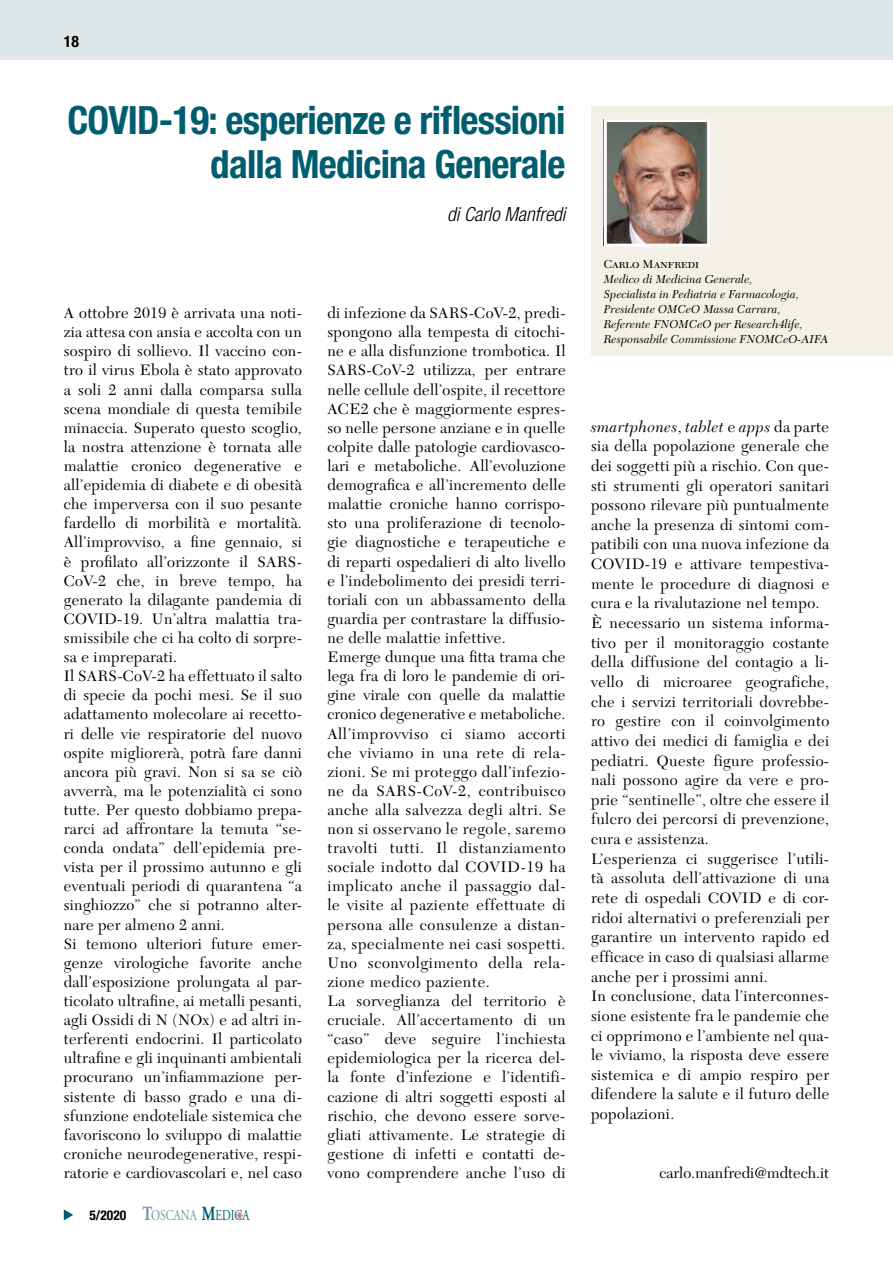
<style>
.page{position:relative;width:893px;height:1263px;background:#fff}
.page>*{position:absolute;margin:0;border:0;box-sizing:border-box;transform-origin:0 0}
.t1{font:700 condensed 39px/43.5px "Helvetica Neue LT Std";letter-spacing:-.02em;color:#005d6f;text-align:right}
.t2{font:italic 300 condensed 19.5px "Helvetica Neue LT Std";color:#000}
.t3{font:15.75px/19px "New Caledonia LT Std";letter-spacing:.02em;color:#000}
.t4{font:700 condensed 13.5px "Helvetica Neue LT Std";color:#000}
.t5{font:italic 12px/15px "New Caledonia LT Std";color:#000}
.t6{font:12px "New Caledonia LT Std";color:#000}
.s1{font-family:"Adobe Garamond Pro";font-stretch:normal;font-size:20.1px;color:#6c97a2}
.s2{font-family:"Adobe Garamond Pro";font-weight:400;font-stretch:normal;font-size:15px;color:#6c97a2}
.s3{font-family:"Adobe Garamond Pro";font-stretch:normal;font-size:20.1px;color:#005d6f}
.s4{font-family:"Adobe Garamond Pro";font-weight:400;font-stretch:normal;font-size:15px;color:#005d6f}
.s5{font-style:italic}
</style>
<div class="page">
<svg style="left:64px;top:1209px;width:9px;height:11px"></svg>
<svg style="left:237px;top:1212px;width:6px;height:6px"></svg>
<div style="left:0;top:0;width:893px;height:60px;background:#dee8e9"></div>
<div style="left:591px;top:106px;width:302px;height:250px;background:#f4f0e8"></div>
<img style="left:608px;top:123px;width:98px;height:120px">
<div style="left:604px;top:119px;width:106px;height:128px;border:3px solid #fff"></div>
<h1 class="t1" style="left:67px;top:98px;width:500px">COVID-19: esperienze e riflessioni dalla Medicina Generale</h1>
<p class="t2" style="left:447px;top:203px;width:120px">di Carlo Manfredi</p>
<p class="t3" style="left:64px;top:304px;width:240px">A ottobre 2019 è arrivata una noti&shy;zia attesa con ansia e accolta con un sospiro di sollievo. Il vaccino con&shy;tro il virus Ebola è stato approvato a soli 2 anni dalla comparsa sulla scena mondiale di questa temibile minaccia. Superato questo scoglio, la nostra attenzione è tornata alle malattie cronico degenerative e all’epidemia di diabete e di obesità che imperversa con il suo pesante fardello di morbilità e mortalità.<br>All’improvviso, a fine gennaio, si è profilato all’orizzonte il SARS-CoV-2 che, in breve tempo, ha generato la dilagante pandemia di COVID-19. Un’altra malattia tra&shy;smissibile che ci ha colto di sorpre&shy;sa e impreparati.<br>Il SARS-CoV-2 ha effettuato il salto di specie da pochi mesi. Se il suo adattamento molecolare ai recetto&shy;ri delle vie respiratorie del nuovo ospite migliorerà, potrà fare danni ancora più gravi. Non si sa se ciò avverrà, ma le potenzialità ci sono tutte. Per questo dobbiamo prepa&shy;rarci ad affrontare la temuta “se&shy;conda ondata” dell’epidemia pre&shy;vista per il prossimo autunno e gli eventuali periodi di quarantena “a singhiozzo” che si potranno alter&shy;nare per almeno 2 anni.<br>Si temono ulteriori future emer&shy;genze virologiche favorite anche dall’esposizione prolungata al par&shy;ticolato ultrafine, ai metalli pesanti, agli Ossidi di N (NOx) e ad altri in&shy;terferenti endocrini. Il particolato ultrafine e gli inquinanti ambientali procurano un’infiammazione per&shy;sistente di basso grado e una di&shy;sfunzione endoteliale sistemica che favoriscono lo sviluppo di malattie croniche neurodegenerative, respi&shy;ratorie e cardiovascolari e, nel caso</p>
<p class="t4" style="left:89px;top:1207px;width:161px">5/2020 <span class="s1">T</span><span class="s2">OSCANA</span> <span class="s3">M</span><span class="s4">EDICA</span></p>
<p class="t3" style="left:327px;top:304px;width:240px">di infezione da SARS-CoV-2, predi&shy;spongono alla tempesta di citochi&shy;ne e alla disfunzione trombotica. Il SARS-CoV-2 utilizza, per entrare nelle cellule dell’ospite, il recettore ACE2 che è maggiormente espres&shy;so nelle persone anziane e in quelle colpite dalle patologie cardiovasco&shy;lari e metaboliche. All’evoluzione demografica e all’incremento delle malattie croniche hanno corrispo&shy;sto una proliferazione di tecnolo&shy;gie diagnostiche e terapeutiche e di reparti ospedalieri di alto livello e l’indebolimento dei presidi terri&shy;toriali con un abbassamento della guardia per contrastare la diffusio&shy;ne delle malattie infettive.<br>Emerge dunque una fitta trama che lega fra di loro le pandemie di ori&shy;gine virale con quelle da malattie cronico degenerative e metaboliche.<br>All’improvviso ci siamo accorti che viviamo in una rete di rela&shy;zioni. Se mi proteggo dall’infezio&shy;ne da SARS-CoV-2, contribuisco anche alla salvezza degli altri. Se non si osservano le regole, saremo travolti tutti. Il distanziamento sociale indotto dal COVID-19 ha implicato anche il passaggio dal&shy;le visite al paziente effettuate di persona alle consulenze a distan&shy;za, specialmente nei casi sospetti.<br>Uno sconvolgimento della rela&shy;zione medico paziente.<br>La sorveglianza del territorio è cruciale. All’accertamento di un “caso” deve seguire l’inchiesta epidemiologica per la ricerca del&shy;la fonte d’infezione e l’identifi&shy;cazione di altri soggetti esposti al rischio, che devono essere sorve&shy;gliati attivamente. Le strategie di gestione di infetti e contatti de&shy;vono comprendere anche l’uso di</p>
<p class="t6" style="left:604px;top:257px;width:97px">Carlo Manfredi</p>
<p class="t5" style="left:604px;top:272px;width:226px">Medico di Medicina Generale,<br>Specialista in Pediatria e Farmacologia, Presidente OMCeO Massa Carrara, Referente FNOMCeO per Research4life, Responsabile Commissione FNOMCeO-AIFA</p>
<p class="t3" style="left:591px;top:417px;width:240px;line-height:19.6px"><span class="s5">smartphones</span>, <span class="s5">tablet</span> e <span class="s5">apps</span> da parte sia della popolazione generale che dei soggetti più a rischio. Con que&shy;sti strumenti gli operatori sanitari possono rilevare più puntualmente anche la presenza di sintomi com&shy;patibili con una nuova infezione da COVID-19 e attivare tempestiva&shy;mente le procedure di diagnosi e cura e la rivalutazione nel tempo.<br>È necessario un sistema informa&shy;tivo per il monitoraggio costante della diffusione del contagio a li&shy;vello di microaree geografiche, che i servizi territoriali dovrebbe&shy;ro gestire con il coinvolgimento attivo dei medici di famiglia e dei pediatri. Queste figure professio&shy;nali possono agire da vere e pro&shy;prie “sentinelle”, oltre che essere il fulcro dei percorsi di prevenzione, cura e assistenza.<br>L’esperienza ci suggerisce l’utili&shy;tà assoluta dell’attivazione di una rete di ospedali COVID e di cor&shy;ridoi alternativi o preferenziali per garantire un intervento rapido ed efficace in caso di qualsiasi allarme anche per i prossimi anni.<br>In conclusione, data l’interconnes&shy;sione esistente fra le pandemie che ci opprimono e l’ambiente nel qua&shy;le viviamo, la risposta deve essere sistemica e di ampio respiro per difendere la salute e il futuro delle popolazioni.</p>
<p class="t3" style="left:659px;top:1164px;width:171px">carlo.manfredi@mdtech.it</p>
</div>
